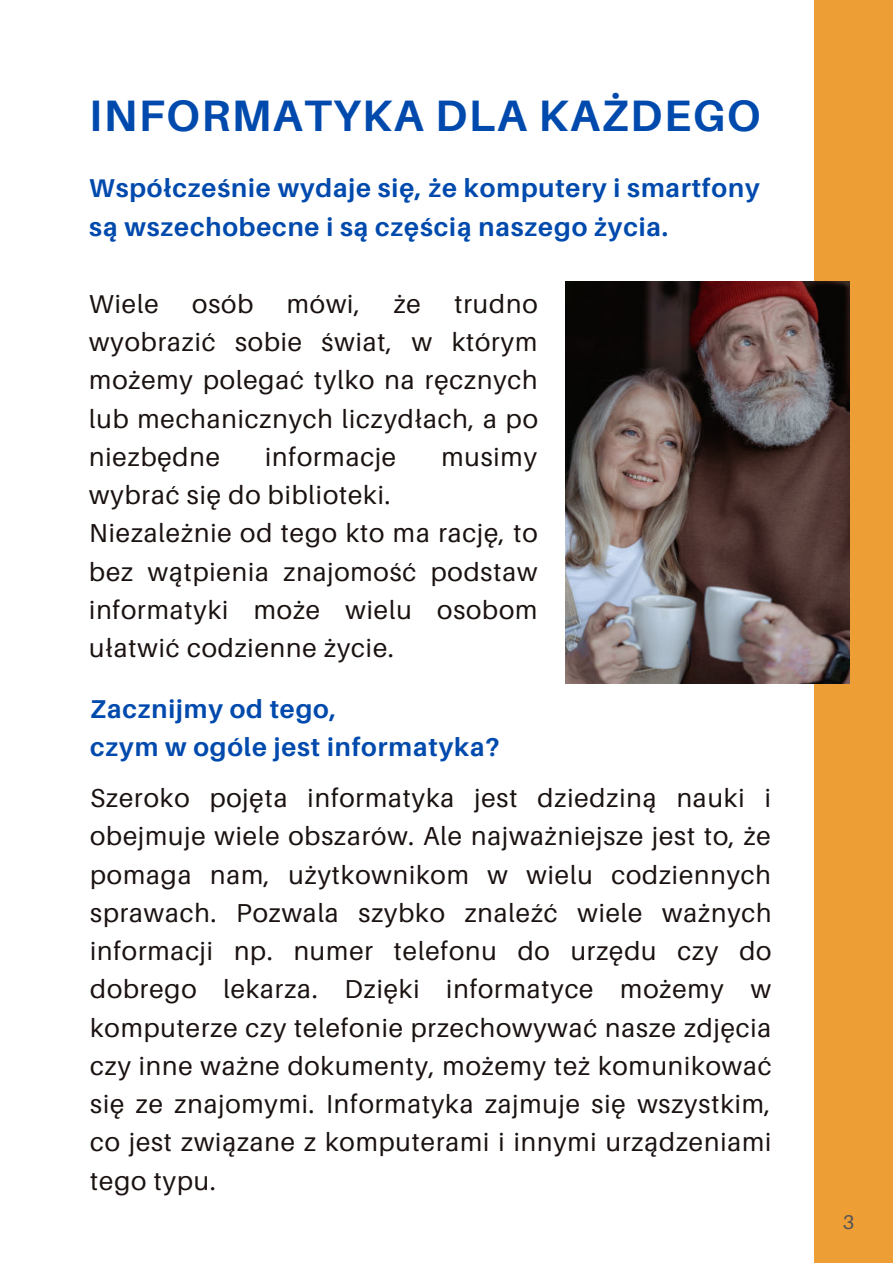
<style>
.page{position:relative;width:893px;height:1264px;background:#fff}
.page>*{position:absolute;margin:0;border:0;box-sizing:border-box;transform-origin:0 0}
.t1{font:700 43.95px "Aileron";letter-spacing:.035em;color:#004aad}
.t2{font:25.95px/38.2px "Aileron";letter-spacing:.035em;color:#1a1210;text-align:justify}
.t3{font:700 25.8px/38.2px "Aileron";letter-spacing:.035em;color:#004aad}
.t4{font:19.8px "Aileron";color:#545454}
</style>
<div class="page">
<div style="left:813px;top:0;width:79px;height:1262px;background:#ed9f35"></div>
<img style="left:565px;top:281px;width:284px;height:402px">
<h1 class="t1" style="left:89px;top:91px;width:672px">INFORMATYKA DLA KAŻDEGO</h1>
<p class="t3" style="left:89px;top:169px;width:672px">Współcześnie wydaje się, że komputery i smartfony są wszechobecne i są częścią naszego życia.</p>
<p class="t2" style="left:89px;top:285px;width:450px;text-indent:365px">trudno wyobrazić sobie świat, w którym możemy polegać tylko na ręcznych lub mechanicznych liczydłach, a po niezbędne</p>
<p class="t2" style="left:89px;top:285px;width:71px">Wiele</p>
<p class="t2" style="left:192px;top:285px;width:62px">osób</p>
<p class="t2" style="left:287px;top:285px;width:75px">mówi,</p>
<p class="t2" style="left:393px;top:285px;width:29px">że</p>
<p class="t2" style="left:265px;top:438px;width:132px">informacje</p>
<p class="t2" style="left:441px;top:438px;width:97px">musimy</p>
<p class="t2" style="left:89px;top:476px;width:450px;text-align:left">wybrać się do biblioteki.<br>Niezależnie od tego kto ma rację, to bez wątpienia znajomość podstaw informatyki może wielu osobom ułatwić codzienne życie.</p>
<p class="t3" style="left:90px;top:690px;width:411px">Zacznijmy od tego,<br>czym w ogóle jest informatyka?</p>
<p class="t2" style="left:90px;top:779px;width:683px">Szeroko pojęta informatyka jest dziedziną nauki i obejmuje wiele obszarów. Ale najważniejsze jest to, że pomaga nam, użytkownikom w wielu codziennych sprawach. Pozwala szybko znaleźć wiele ważnych informacji np. numer telefonu do urzędu czy do dobrego lekarza. Dzięki informatyce możemy w komputerze czy telefonie przechowywać nasze zdjęcia czy inne ważne dokumenty, możemy też komunikować się ze znajomymi. Informatyka zajmuje się wszystkim, co jest związane z komputerami i innymi urządzeniami tego typu.</p>
<p class="t4" style="left:842px;top:1210px;width:13px">3</p>
</div>
